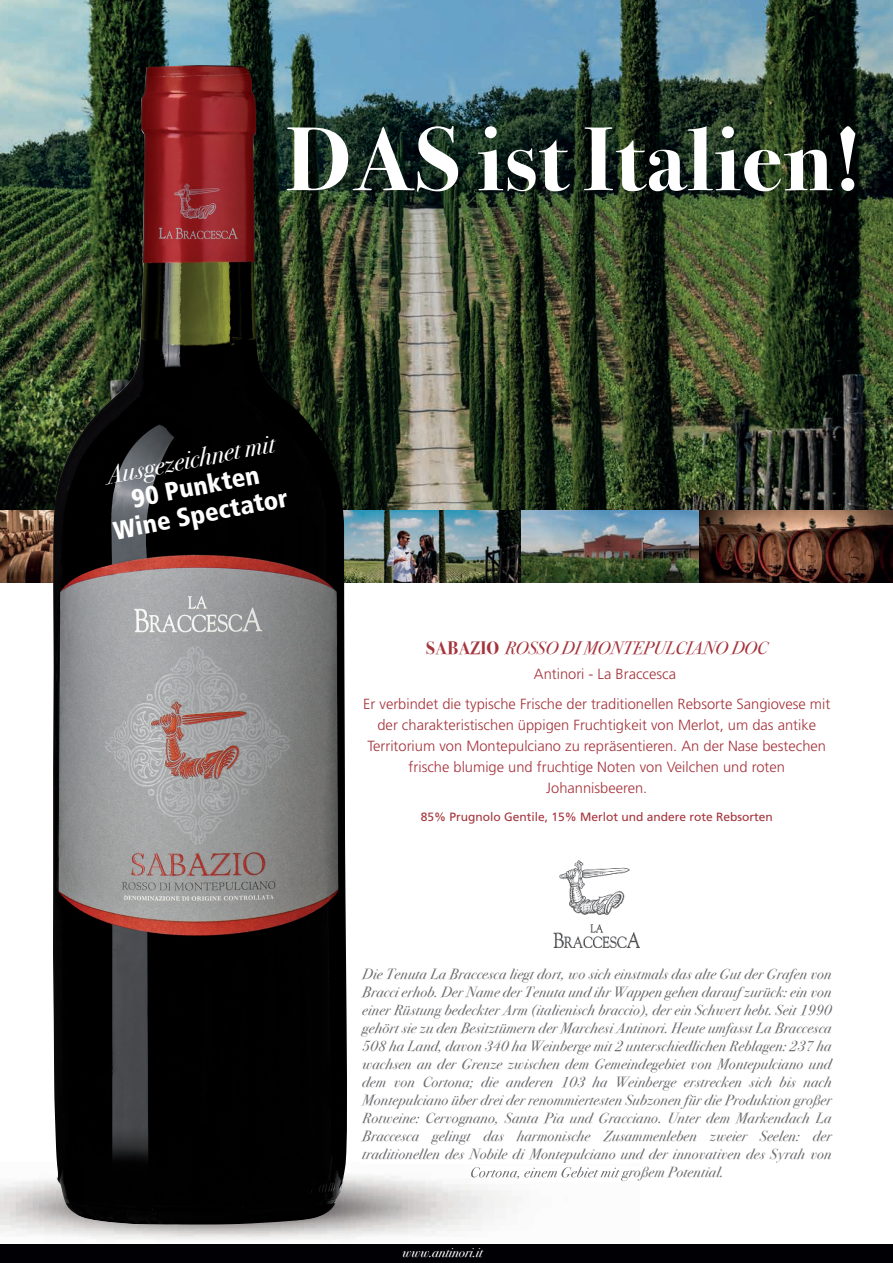
<style>
.page{position:relative;width:893px;height:1263px;background:#fff}
.page>*{position:absolute;margin:0;border:0;box-sizing:border-box;transform-origin:0 0}
.t1{font:700 90.9px "Bodoni Svty Two ITCTT";letter-spacing:.015em;color:#fff}
.t2{font:900 condensed 25.65px/28px "Frutiger";color:#fff;text-align:center}
.t3{font:italic 25.65px "Bodoni Svty Two ITCTT";color:#fff}
.t4{font:italic 18px "Bodoni Svty Two ITCTT";color:#a4343c}
.t5{font:italic 14.7px/18px "Bodoni Svty Two ITCTT";letter-spacing:.02em;color:#6c6d70;text-align:justify}
.t6{font:300 14.7px/21px "Frutiger";color:#a4343c}
.t7{font:italic 13.5px "Bodoni Svty Two ITCTT";color:#fff}
.t8{font:12px "Frutiger";color:#a4343c}
.s1{font-weight:700;font-style:normal}
</style>
<div class="page">
<img style="left:0;top:0;width:893px;height:511px">
<img style="left:521px;top:511px;width:372px;height:71px">
<img style="left:348px;top:511px;width:173px;height:71px">
<img style="left:0;top:511px;width:53px;height:71px">
<img style="left:554px;top:861px;width:86px;height:86px">
<img style="left:0;top:1166px;width:640px;height:79px">
<img style="left:471px;top:1167px;width:157px;height:14px">
<div style="left:0;top:1245px;width:893px;height:18px;background:#000005"></div>
<img style="left:53px;top:65px;width:295px;height:1160px">
<h1 class="t1" style="left:286px;top:84px;width:577px">DAS ist Italien!</h1>
<h2 class="t3" style="left:102px;top:454px;width:173px;rotate:-11deg">Ausgezeichnet mit</h2>
<h2 class="t2" style="left:106px;top:490px;width:179px;rotate:-11deg">90 Punkten<br>Wine Spectator</h2>
<p class="t4" style="left:426px;top:632px;width:343px"><span class="s1">SABAZIO</span> ROSSO DI MONTEPULCIANO DOC</p>
<p class="t6" style="left:363px;top:659px;width:469px;line-height:30.3px;text-indent:171px">Antinori - La Braccesca<br>Er verbindet die typische Frische der traditionellen Rebsorte Sangiovese mit</p>
<p class="t6" style="left:367px;top:715px;width:460px;text-align:center">der charakteristischen üppigen Fruchtigkeit von Merlot, um das antike Territorium von Montepulciano zu repräsentieren. An der Nase bestechen frische blumige und fruchtige Noten von Veilchen und roten Johannisbeeren.</p>
<p class="t8" style="left:421px;top:809px;width:354px">85% Prugnolo Gentile, 15% Merlot und andere rote Rebsorten</p>
<p class="t5" style="left:362px;top:964px;width:471px">Die Tenuta La Braccesca liegt dort, wo sich einstmals das alte Gut der Grafen von Bracci erhob. Der Name der Tenuta und ihr Wappen gehen darauf zurück: ein von einer Rüstung bedeckter Arm (italienisch braccio), der ein Schwert hebt. Seit 1990 gehört sie zu den Besitztümern der Marchesi Antinori. Heute umfasst La Braccesca 508 ha Land, davon 340 ha Weinberge mit 2 unterschiedlichen Reblagen: 237 ha wachsen an der Grenze zwischen dem Gemeindegebiet von Montepulciano und dem von Cortona; die anderen 103 ha Weinberge erstrecken sich bis nach Montepulciano über drei der renommiertesten Subzonen für die Produktion großer Rotweine: Cervognano, Santa Pia und Gracciano. Unter dem Markendach La Braccesca gelingt das harmonische Zusammenleben zweier Seelen: der traditionellen des Nobile di Montepulciano und der innovativen des Syrah von</p>
<p class="t7" style="left:402px;top:1241px;width:82px">www.antinori.it</p>
</div>
